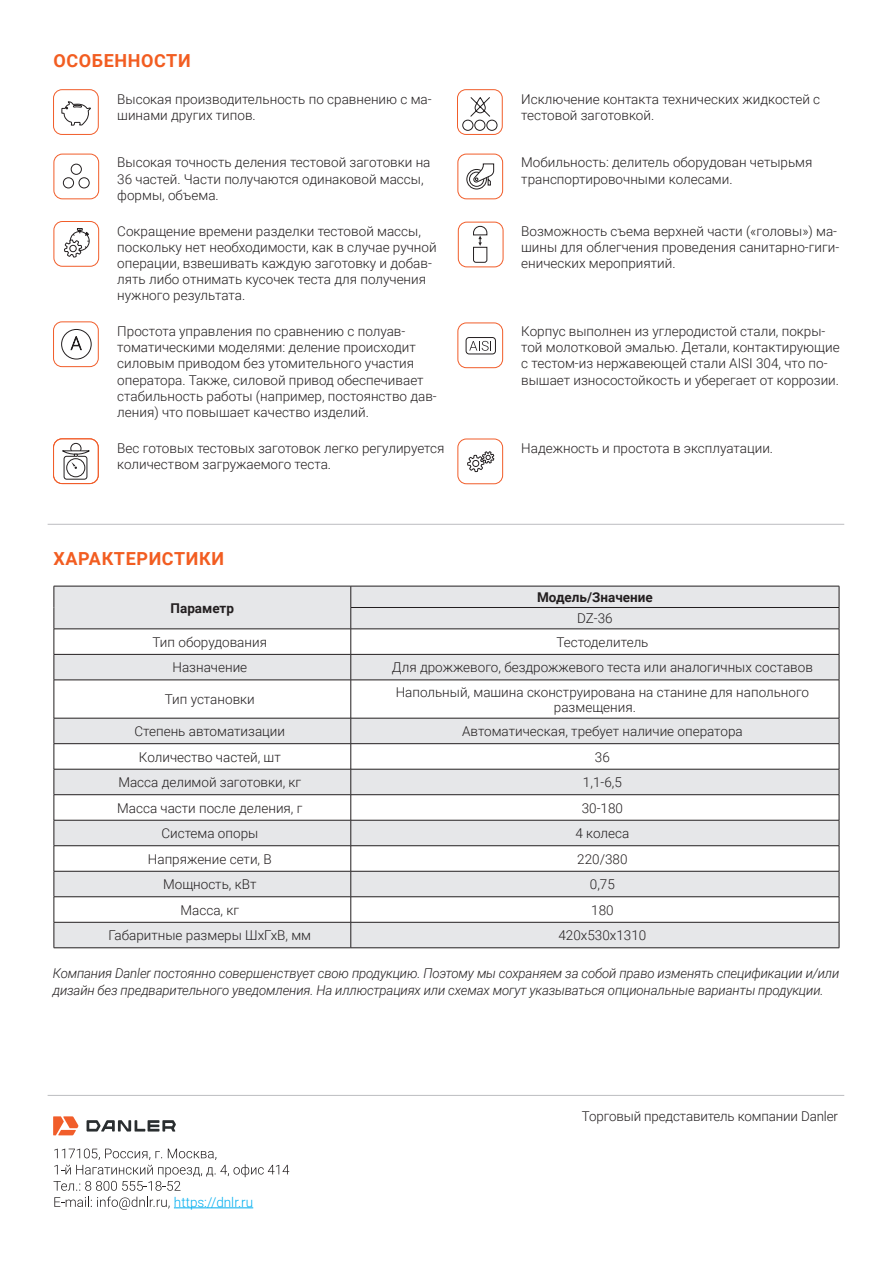
<style>
.page{position:relative;width:893px;height:1263px;background:#fff}
.page>*{position:absolute;margin:0;border:0;box-sizing:border-box;transform-origin:0 0}
.Стиль_абзаца_1{font:700 18px "Roboto";letter-spacing:.035em;color:#f25d21}
.t1{font:300 13.5px/16.2px "Roboto";color:#231f20}
.t2{font:italic 300 13.5px/16.2px "Roboto";letter-spacing:-.01em;color:#231f20}
.t3{font:700 13.5px "Roboto";color:#231f20}
.t4{font:300 13.5px "Roboto";color:#00aeef}
</style>
<div class="page">
<hr style="left:48px;top:524px;width:796px;height:1px;background:#bcbdc0">
<hr style="left:48px;top:1095px;width:796px;height:1px;background:#bcbdc0">
<svg style="left:55px;top:587px;width:784px;height:360px;fill:#e6e7e9"></svg>
<hr style="left:54px;top:586px;width:297px;height:1px;background:#231f20">
<hr style="left:351px;top:586px;width:488px;height:1px;background:#231f20">
<hr style="left:351px;top:607px;width:488px;height:1px;background:#231f20">
<hr style="left:54px;top:629px;width:297px;height:1px;background:#231f20">
<hr style="left:351px;top:629px;width:488px;height:1px;background:#231f20">
<hr style="left:54px;top:654px;width:297px;height:1px;background:#231f20">
<svg style="left:54px;top:586px;width:1px;height:94px"></svg>
<hr style="left:351px;top:654px;width:488px;height:1px;background:#231f20">
<svg style="left:351px;top:586px;width:1px;height:94px"></svg>
<svg style="left:839px;top:586px;width:1px;height:94px"></svg>
<hr style="left:54px;top:680px;width:297px;height:1px;background:#231f20">
<hr style="left:54px;top:680px;width:1px;height:38px;background:#231f20">
<hr style="left:351px;top:680px;width:488px;height:1px;background:#231f20">
<hr style="left:351px;top:680px;width:1px;height:38px;background:#231f20">
<hr style="left:839px;top:680px;width:1px;height:38px;background:#231f20">
<hr style="left:54px;top:718px;width:297px;height:1px;background:#231f20">
<hr style="left:351px;top:718px;width:488px;height:1px;background:#231f20">
<hr style="left:54px;top:743px;width:297px;height:1px;background:#231f20">
<hr style="left:351px;top:743px;width:488px;height:1px;background:#231f20">
<hr style="left:54px;top:769px;width:297px;height:1px;background:#231f20">
<hr style="left:351px;top:769px;width:488px;height:1px;background:#231f20">
<hr style="left:54px;top:794px;width:297px;height:1px;background:#231f20">
<hr style="left:351px;top:794px;width:488px;height:1px;background:#231f20">
<hr style="left:54px;top:820px;width:297px;height:1px;background:#231f20">
<hr style="left:351px;top:820px;width:488px;height:1px;background:#231f20">
<hr style="left:54px;top:845px;width:297px;height:1px;background:#231f20">
<hr style="left:351px;top:845px;width:488px;height:1px;background:#231f20">
<hr style="left:54px;top:871px;width:297px;height:1px;background:#231f20">
<hr style="left:351px;top:871px;width:488px;height:1px;background:#231f20">
<hr style="left:54px;top:896px;width:297px;height:1px;background:#231f20">
<hr style="left:351px;top:896px;width:488px;height:1px;background:#231f20">
<hr style="left:54px;top:922px;width:297px;height:1px;background:#231f20">
<svg style="left:54px;top:718px;width:1px;height:229px"></svg>
<hr style="left:351px;top:922px;width:488px;height:1px;background:#231f20">
<svg style="left:351px;top:718px;width:1px;height:229px"></svg>
<svg style="left:839px;top:718px;width:1px;height:229px"></svg>
<hr style="left:54px;top:947px;width:297px;height:1px;background:#231f20">
<hr style="left:351px;top:947px;width:488px;height:1px;background:#231f20">
<svg style="left:87px;top:1120px;width:89px;height:11px"></svg>
<svg style="left:53px;top:1116px;width:25px;height:19px"></svg>
<svg style="left:53px;top:1148px;width:236px;height:62px"></svg>
<hr style="left:174px;top:1207px;width:79px;height:1px;background:#00aeef">
<div style="left:53px;top:89px;width:46px;height:46px;border:1px solid #f15d2a;border-radius:9px"></div>
<svg style="left:61px;top:89px;width:31px;height:37px"></svg>
<div style="left:457px;top:439px;width:46px;height:45px;border:1px solid #f15d2a;border-radius:9px"></div>
<svg style="left:467px;top:439px;width:28px;height:46px"></svg>
<div style="left:457px;top:323px;width:46px;height:45px;border:1px solid #f15d2a;border-radius:9px"></div>
<div style="left:466px;top:337px;width:30px;height:17px;border:1px solid #231f20;border-radius:3px"></div>
<svg style="left:469px;top:341px;width:22px;height:10px"></svg>
<div style="left:457px;top:154px;width:46px;height:45px;border:1px solid #f15d2a;border-radius:9px"></div>
<svg style="left:466px;top:163px;width:28px;height:27px"></svg>
<svg style="left:64px;top:228px;width:26px;height:30px"></svg>
<div style="left:54px;top:221px;width:45px;height:46px;border:1px solid #f15d2a;border-radius:9px"></div>
<div style="left:54px;top:154px;width:45px;height:45px;border:1px solid #f15d2a;border-radius:9px"></div>
<div style="left:63px;top:177px;width:11px;height:11px;border:1px solid #231f20;border-radius:50%"></div>
<div style="left:71px;top:164px;width:11px;height:11px;border:1px solid #231f20;border-radius:50%"></div>
<div style="left:79px;top:177px;width:11px;height:11px;border:1px solid #231f20;border-radius:50%"></div>
<div style="left:458px;top:222px;width:45px;height:45px;border:1px solid #f15d2a;border-radius:9px"></div>
<svg style="left:473px;top:226px;width:15px;height:37px"></svg>
<div style="left:70px;top:443px;width:11px;height:11px;border:1px solid #231f20;border-radius:50%"></div>
<div style="left:53px;top:438px;width:46px;height:46px;border:1px solid #f15d2a;border-radius:9px"></div>
<svg style="left:64px;top:456px;width:23px;height:23px"></svg>
<div style="left:64px;top:456px;width:23px;height:23px;border:1px solid #231f20;border-radius:3px"></div>
<div style="left:67px;top:459px;width:18px;height:18px;background:#fff;border-radius:50%"></div>
<div style="left:66px;top:458px;width:19px;height:19px;border:1px solid #231f20;border-radius:50%"></div>
<svg style="left:62px;top:450px;width:28px;height:19px"></svg>
<div style="left:457px;top:89px;width:46px;height:46px;border:1px solid #f15d2a;border-radius:9px"></div>
<svg style="left:470px;top:97px;width:20px;height:20px"></svg>
<div style="left:474px;top:120px;width:11px;height:11px;border:1px solid #231f20;border-radius:50%"></div>
<div style="left:486px;top:120px;width:11px;height:11px;border:1px solid #231f20;border-radius:50%"></div>
<div style="left:462px;top:120px;width:11px;height:11px;border:1px solid #231f20;border-radius:50%"></div>
<div style="left:53px;top:321px;width:46px;height:46px;border:1px solid #f15d2a;border-radius:9px"></div>
<div style="left:61px;top:329px;width:31px;height:30px;border:1px solid #231f20;border-radius:50%"></div>
<svg style="left:71px;top:336px;width:11px;height:14px"></svg>
<p class="Стиль_абзаца_1" style="left:53px;top:48px;width:139px">ОСОБЕННОСТИ</p>
<p class="t1" style="left:117px;top:90px;width:316px">Высокая производительность по сравнению с ма&shy;шинами других типов.</p>
<p class="t1" style="left:521px;top:90px;width:300px">Исключение контакта технических жидкостей с тестовой заготовкой.</p>
<p class="t1" style="left:117px;top:154px;width:315px">Высокая точность деления тестовой заготовки на<br>36 частей. Части получаются одинаковой массы, формы, объема.</p>
<p class="t1" style="left:521px;top:154px;width:293px">Мобильность: делитель оборудован четырьмя транспортировочными колесами.</p>
<p class="t1" style="left:117px;top:222px;width:321px">Сокращение времени разделки тестовой массы, поскольку нет необходимости, как в случае ручной операции, взвешивать каждую заготовку и добав&shy;лять либо отнимать кусочек теста для получения нужного результата.</p>
<p class="t1" style="left:521px;top:222px;width:319px">Возможность съема верхней части («головы») ма&shy;шины для облегчения проведения санитарно-гиги&shy;енических мероприятий.</p>
<p class="t1" style="left:117px;top:323px;width:321px">Простота управления по сравнению с полуав&shy;томатическими моделями: деление происходит силовым приводом без утомительного участия оператора. Также, силовой привод обеспечивает стабильность работы (например, постоянство дав&shy;ления) что повышает качество изделий.</p>
<p class="t1" style="left:521px;top:323px;width:320px">Корпус выполнен из углеродистой стали, покры&shy;той молотковой эмалью. Детали, контактирующие с тестом-из нержавеющей стали AISI 304, что по&shy;вышает износостойкость и уберегает от коррозии.</p>
<p class="t1" style="left:117px;top:439px;width:329px">Вес готовых тестовых заготовок легко регулируется количеством загружаемого теста.</p>
<p class="t1" style="left:521px;top:439px;width:253px">Надежность и простота в эксплуатации.</p>
<p class="Стиль_абзаца_1" style="left:53px;top:546px;width:172px">ХАРАКТЕРИСТИКИ</p>
<p class="t3" style="left:171px;top:598px;width:65px">Параметр</p>
<p class="t3" style="left:537px;top:588px;width:117px">Модель/Значение</p>
<p class="t1" style="left:577px;top:610px;width:37px">DZ-36</p>
<p class="t1" style="left:153px;top:633px;width:116px">Тип оборудования</p>
<p class="t1" style="left:556px;top:633px;width:94px">Тестоделитель</p>
<p class="t1" style="left:172px;top:659px;width:76px">Назначение</p>
<p class="t1" style="left:392px;top:659px;width:422px">Для дрожжевого, бездрожжевого теста или аналогичных составов</p>
<p class="t1" style="left:165px;top:691px;width:91px">Тип установки</p>
<p class="t1" style="left:554px;top:684px;width:257px;line-height:14.9px;text-indent:-158px">Напольный, машина сконструирована на станине для напольного размещения.</p>
<p class="t1" style="left:135px;top:722px;width:152px">Степень автоматизации</p>
<p class="t1" style="left:462px;top:722px;width:282px">Автоматическая, требует наличие оператора</p>
<p class="t1" style="left:139px;top:748px;width:143px">Количество частей, шт</p>
<p class="t1" style="left:595px;top:748px;width:16px">36</p>
<p class="t1" style="left:118px;top:774px;width:184px">Масса делимой заготовки, кг</p>
<p class="t1" style="left:583px;top:774px;width:40px">1,1-6,5</p>
<p class="t1" style="left:117px;top:799px;width:187px">Масса части после деления, г</p>
<p class="t1" style="left:582px;top:799px;width:43px">30-180</p>
<p class="t1" style="left:161px;top:825px;width:98px">Система опоры</p>
<p class="t1" style="left:575px;top:825px;width:55px">4 колеса</p>
<p class="t1" style="left:148px;top:850px;width:125px">Напряжение сети, В</p>
<p class="t1" style="left:577px;top:850px;width:52px">220/380</p>
<p class="t1" style="left:163px;top:876px;width:95px">Мощность, кВт</p>
<p class="t1" style="left:590px;top:876px;width:27px">0,75</p>
<p class="t1" style="left:181px;top:901px;width:60px">Масса, кг</p>
<p class="t1" style="left:591px;top:901px;width:24px">180</p>
<p class="t1" style="left:108px;top:927px;width:204px">Габаритные размеры ШхГхВ, мм</p>
<p class="t1" style="left:558px;top:927px;width:89px">420х530х1310</p>
<p class="t2" style="left:53px;top:965px;width:788px">Компания Danler постоянно совершенствует свою продукцию. Поэтому мы сохраняем за собой право изменять спецификации и/или дизайн без предварительного уведомления. На иллюстрациях или схемах могут указываться опциональные варианты продукции.</p>
<p class="t4" style="left:174px;top:1192px;width:81px">https://dnlr.ru</p>
<p class="t1" style="left:582px;top:1108px;width:258px">Торговый представитель компании Danler</p>
</div>
